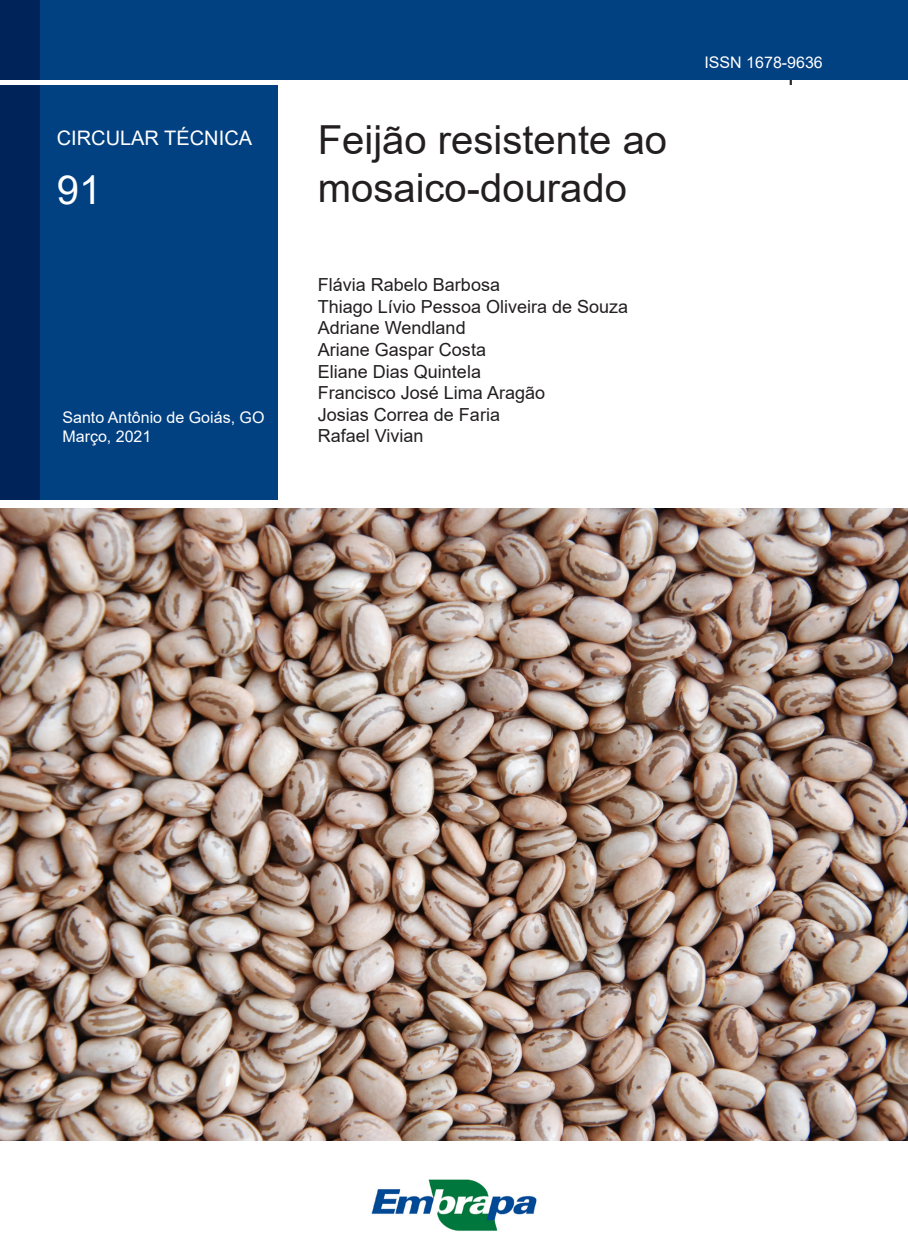
<style>
.page{position:relative;width:908px;height:1248px;background:#fff}
.page>*{position:absolute;margin:0;border:0;box-sizing:border-box;transform-origin:0 0}
.TITULO_CAPA{font:40px/48px "Arial";color:#231f20}
.NUMERO_PUBLICACAO{font:40px "Arial";color:#fff}
.CIRCULAR_TECNICA{font:20px "Arial";color:#fff}
.AUTOR_CAPA{font:18px "Arial";color:#231f20}
.CIDADE_-_MES_-_ESTAD{font:16px "Arial";color:#fff}
.NUMERO_ISSN{font:16px "Arial";color:#fff}
.t1{font:700 16px "Arial";color:#231f20}
</style>
<div class="page">
<div style="left:0;top:0;width:907px;height:79px;background:#014081"></div>
<img style="left:371px;top:1179px;width:166px;height:52px">
<img style="left:0;top:508px;width:907px;height:632px">
<div style="left:0;top:85px;width:277px;height:414px;background:#014081"></div>
<div style="left:0;top:85px;width:40px;height:414px;background:#002359"></div>
<div style="left:0;top:0;width:40px;height:79px;background:#002359"></div>
<p class="CIRCULAR_TECNICA" style="left:57px;top:124px;width:197px">CIRCULAR TÉCNICA</p>
<p class="NUMERO_PUBLICACAO" style="left:57px;top:163px;width:46px">91</p>
<p class="CIDADE_-_MES_-_ESTAD" style="left:62px;top:406px;width:203px">Santo Antônio de Goiás, GO</p>
<p class="CIDADE_-_MES_-_ESTAD" style="left:62px;top:426px;width:90px">Março, 2021</p>
<p class="TITULO_CAPA" style="left:317px;top:115px;width:351px">Feijão resistente ao mosaico-dourado</p>
<p class="AUTOR_CAPA" style="left:317px;top:272px;width:184px">Flávia Rabelo Barbosa</p>
<p class="AUTOR_CAPA" style="left:317px;top:294px;width:312px">Thiago Lívio Pessoa Oliveira de Souza</p>
<p class="AUTOR_CAPA" style="left:317px;top:315px;width:149px">Adriane Wendland</p>
<p class="AUTOR_CAPA" style="left:317px;top:337px;width:170px">Ariane Gaspar Costa</p>
<p class="AUTOR_CAPA" style="left:317px;top:359px;width:165px">Eliane Dias Quintela</p>
<p class="AUTOR_CAPA" style="left:317px;top:380px;width:229px">Francisco José Lima Aragão</p>
<p class="AUTOR_CAPA" style="left:317px;top:402px;width:184px">Josias Correa de Faria</p>
<p class="AUTOR_CAPA" style="left:317px;top:423px;width:107px">Rafael Vivian</p>
<p class="NUMERO_ISSN" style="left:704px;top:51px;width:120px">ISSN 1678-9636</p>
<p class="t1" style="left:785px;top:68px;width:10px">1</p>
</div>
